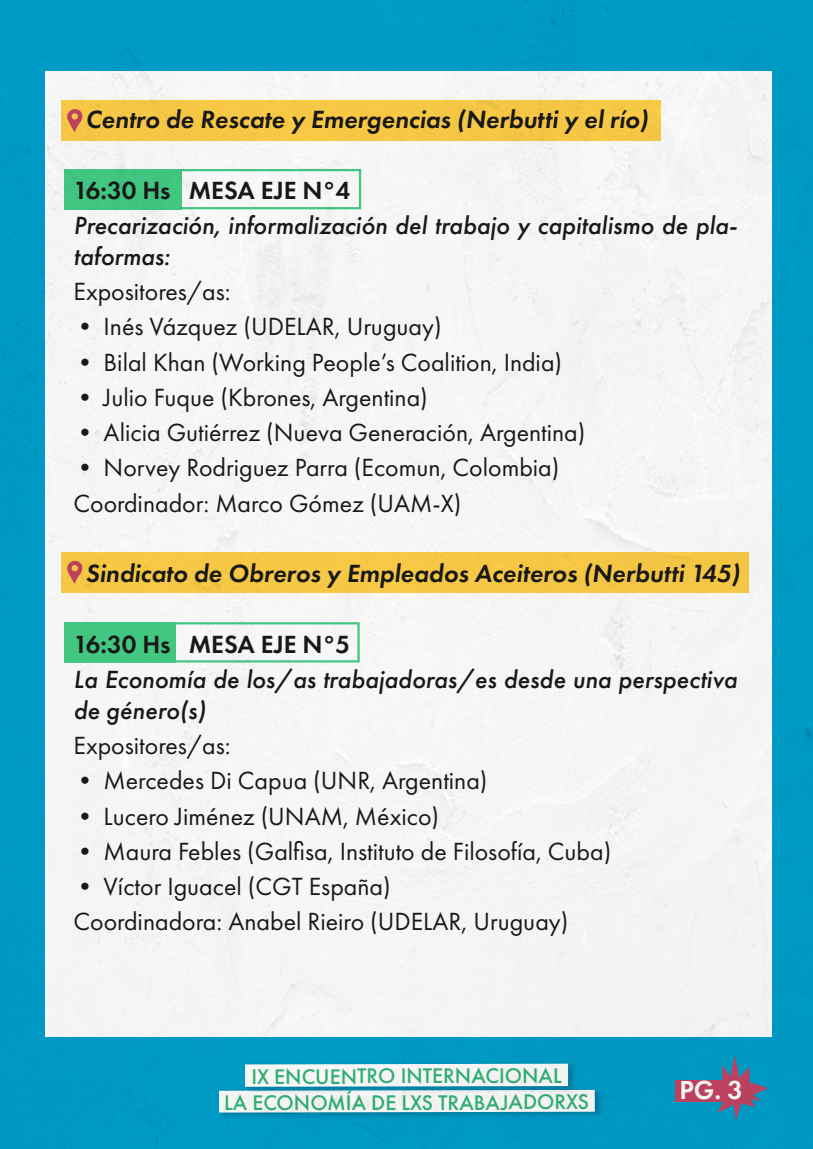
<style>
.page{position:relative;width:813px;height:1149px;background:#fff}
.page>*{position:absolute;margin:0;border:0;box-sizing:border-box;transform-origin:0 0}
.t1{font:600 27px "Futura PT";color:#fff}
.t2{font:25.8px/35.2px "Futura PT";color:#1a1a1a}
.t3{font:italic 500 25.8px/31px "Futura PT";color:#1a1a1a}
.t4{font:italic 600 25.8px "Futura PT";color:#1a1a1a}
.t5{font:600 25.8px "Futura PT";color:#1a1a1a}
.t6{font:500 21.98px/26.3px "Futura PT";letter-spacing:-.005em;color:#31b577;text-align:center}
</style>
<div class="page">
<img style="left:0;top:0;width:812px;height:1148px">
<p class="t4" style="left:86px;top:103px;width:564px">Centro de Rescate y Emergencias (Nerbutti y el río)</p>
<p class="t5" style="left:74px;top:174px;width:278px">16:30 Hs MESA EJE N°4</p>
<p class="t3" style="left:74px;top:210px;width:665px">Precarización, informalización del trabajo y capitalismo de pla&shy;taformas:</p>
<p class="t2" style="left:74px;top:274px;width:158px">Expositores/as:</p>
<p class="t2" style="left:72px;top:309px;width:371px">• Inés Vázquez (UDELAR, Uruguay)</p>
<p class="t2" style="left:72px;top:344px;width:491px">• Bilal Khan (Working People’s Coalition, India)</p>
<p class="t2" style="left:72px;top:379px;width:357px">• Julio Fuque (Kbrones, Argentina)</p>
<p class="t2" style="left:72px;top:415px;width:514px">• Alicia Gutiérrez (Nueva Generación, Argentina)</p>
<p class="t2" style="left:72px;top:450px;width:488px">• Norvey Rodriguez Parra (Ecomun, Colombia)<br>Coordinador: Marco Gómez (UAM-X)</p>
<p class="t4" style="left:86px;top:557px;width:655px">Sindicato de Obreros y Empleados Aceiteros (Nerbutti 145)</p>
<p class="t5" style="left:74px;top:628px;width:278px">16:30 Hs MESA EJE N°5</p>
<p class="t3" style="left:74px;top:664px;width:665px">La Economía de los/as trabajadoras/es desde una perspectiva de género(s)</p>
<p class="t2" style="left:74px;top:727px;width:158px">Expositores/as:</p>
<p class="t2" style="left:72px;top:763px;width:417px">• Mercedes Di Capua (UNR, Argentina)</p>
<p class="t2" style="left:72px;top:798px;width:368px">• Lucero Jiménez (UNAM, México)</p>
<p class="t2" style="left:72px;top:833px;width:540px">• Maura Febles (Galfisa, Instituto de Filosofía, Cuba)</p>
<p class="t2" style="left:72px;top:868px;width:497px">• Víctor Iguacel (CGT España)<br>Coordinadora: Anabel Rieiro (UDELAR, Uruguay)</p>
<p class="t6" style="left:224px;top:1062px;width:366px">IX ENCUENTRO INTERNACIONAL<br>LA ECONOMÍA DE LXS TRABAJADORXS</p>
<p class="t1" style="left:679px;top:1073px;width:65px">PG. 3</p>
</div>
